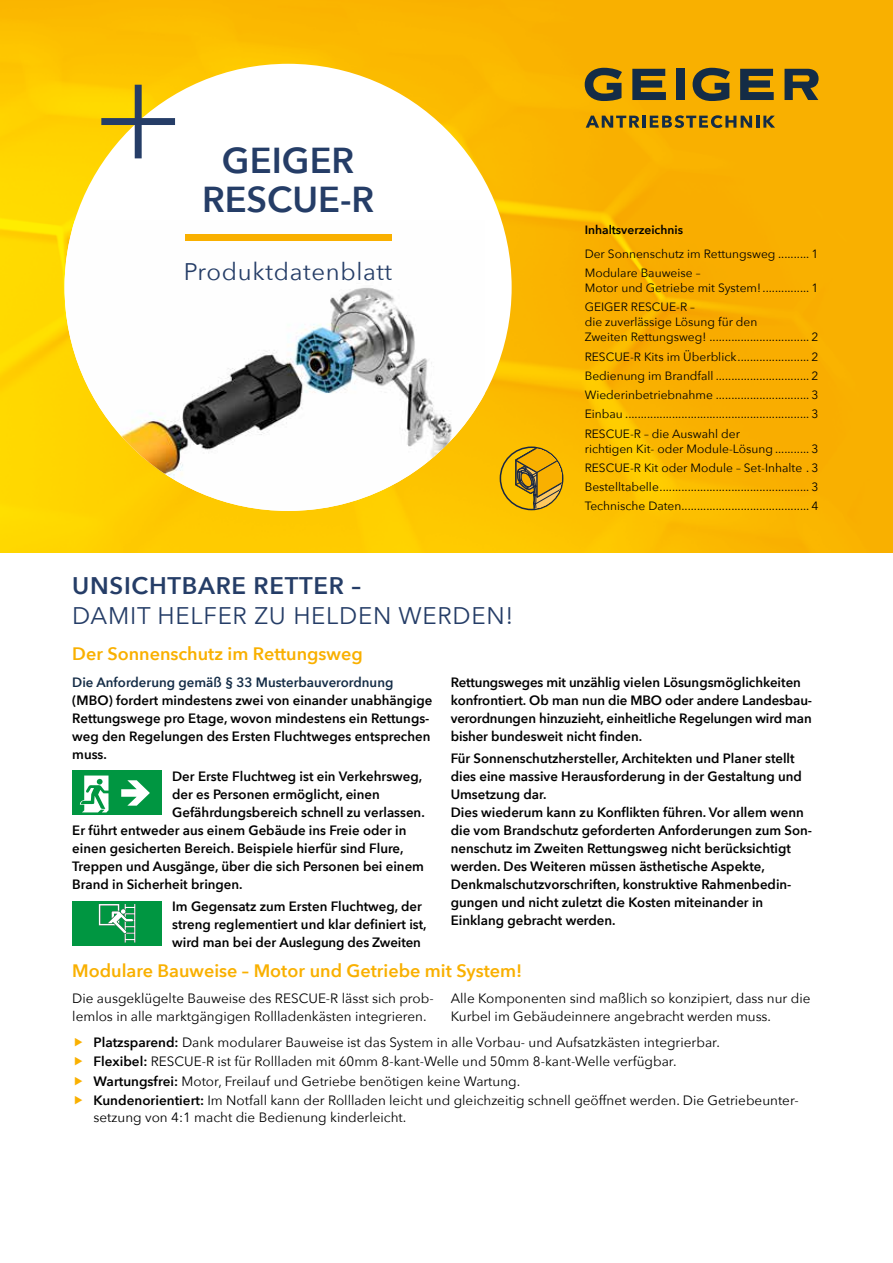
<style>
.page{position:relative;width:893px;height:1263px;background:#fff}
.page>*{position:absolute;margin:0;border:0;box-sizing:border-box;transform-origin:0 0}
.t1{font:600 36px/39px "Avenir Next";color:#253d67;text-align:center}
.t2{font:24px "Avenir Next";letter-spacing:.03em;color:#253d67}
.t3{font:600 24px "Avenir Next";letter-spacing:.03em;color:#253d67}
.t4{font:600 18px "Avenir Next";color:#f9b000}
.t5{font:600 13.5px/18px "Avenir Next";color:#000}
.t6{font:13.5px/19.4px "Avenir Next";color:#000}
.t7{font:600 13.5px "Avenir Next";color:#142c46}
.t8{font:12px/19.2px "Avenir Next";color:#000}
.t9{font:600 12px "Avenir Next";color:#000}
.s1{font-weight:600}
</style>
<div class="page">
<img style="left:0;top:0;width:893px;height:553px">
<svg style="left:632px;top:69px;width:34px;height:31px"></svg>
<div style="left:676px;top:69px;width:8px;height:31px;background:#142c46"></div>
<svg style="left:740px;top:69px;width:34px;height:31px"></svg>
<svg style="left:784px;top:69px;width:35px;height:31px"></svg>
<svg style="left:585px;top:68px;width:37px;height:33px"></svg>
<svg style="left:693px;top:68px;width:37px;height:33px"></svg>
<svg style="left:586px;top:115px;width:189px;height:13px;background:#90741f"></svg>
<div style="left:72px;top:771px;width:90px;height:44px;background:#009641"></div>
<svg style="left:80px;top:775px;width:29px;height:37px"></svg>
<svg style="left:121px;top:780px;width:29px;height:26px"></svg>
<div style="left:72px;top:901px;width:90px;height:45px;background:#009641"></div>
<svg style="left:99px;top:904px;width:36px;height:38px"></svg>
<div style="left:65px;top:64px;width:447px;height:447px;background:#fff;border-radius:50%"></div>
<img style="left:65px;top:221px;width:420px;height:290px">
<svg style="left:101px;top:85px;width:74px;height:73px"></svg>
<div style="left:185px;top:234px;width:206px;height:7px;background:#f9b000"></div>
<svg style="left:500px;top:446px;width:63px;height:64px"></svg>
<div style="left:501px;top:448px;width:61px;height:61px;background:#fdc400;border-radius:50%"></div>
<svg style="left:513px;top:448px;width:49px;height:61px"></svg>
<h1 class="t1" style="left:202px;top:140px;width:174px">GEIGER<br>RESCUE-R</h1>
<h2 class="t2" style="left:184px;top:252px;width:210px">Produktdatenblatt</h2>
<h2 class="t3" style="left:72px;top:565px;width:290px">UNSICHTBARE RETTER –</h2>
<h2 class="t2" style="left:72px;top:595px;width:442px">DAMIT HELFER ZU HELDEN WERDEN!</h2>
<p class="t9" style="left:585px;top:220px;width:100px">Inhaltsverzeichnis</p>
<p class="t8" style="left:585px;top:243px;width:235px">Der Sonnenschutz im Rettungsweg .......... 1<br>Modulare Bauweise –</p>
<p class="t8" style="left:585px;top:278px;width:235px">Motor und Getriebe mit System!............... 1<br>GEIGER RESCUE-R –</p>
<p class="t8" style="left:585px;top:314px;width:235px;line-height:15px">die zuverlässige Lösung für den<br>Zweiten Rettungsweg! ................................ 2</p>
<p class="t8" style="left:585px;top:346px;width:235px;text-align:justify">RESCUE-R Kits im Überblick....................... 2<br>Bedienung im Brandfall .............................. 2<br>Wiederinbetriebnahme .............................. 3<br>Einbau ........................................................... 3<br>RESCUE-R – die Auswahl der</p>
<p class="t8" style="left:585px;top:438px;width:235px;text-align:justify">richtigen Kit- oder Module-Lösung ........... 3<br>RESCUE-R Kit oder Module – Set-Inhalte . 3<br>Bestelltabelle................................................ 3<br>Technische Daten......................................... 4</p>
<h3 class="t4" style="left:72px;top:638px;width:292px">Der Sonnenschutz im Rettungsweg</h3>
<p class="t7" style="left:72px;top:670px;width:323px">Die Anforderung gemäß § 33 Musterbauverordnung</p>
<p class="t5" style="left:72px;top:691px;width:362px">(MBO) fordert mindestens zwei von einander unabhängige Rettungswege pro Etage, wovon mindestens ein Rettungs&shy;weg den Regelungen des Ersten Fluchtweges entsprechen muss.</p>
<p class="t5" style="left:172px;top:767px;width:252px">Der Erste Fluchtweg ist ein Verkehrsweg,</p>
<p class="t5" style="left:172px;top:785px;width:209px">der es Personen ermöglicht, einen</p>
<p class="t5" style="left:172px;top:803px;width:254px">Gefährdungsbereich schnell zu verlassen.</p>
<p class="t5" style="left:72px;top:821px;width:336px">Er führt entweder aus einem Gebäude ins Freie oder in</p>
<p class="t5" style="left:72px;top:839px;width:333px">einen gesicherten Bereich. Beispiele hierfür sind Flure,</p>
<p class="t5" style="left:72px;top:857px;width:353px">Treppen und Ausgänge, über die sich Personen bei einem</p>
<p class="t5" style="left:72px;top:875px;width:172px">Brand in Sicherheit bringen.</p>
<p class="t5" style="left:172px;top:897px;width:256px">Im Gegensatz zum Ersten Fluchtweg, der streng reglementiert und klar definiert ist, wird man bei der Auslegung des Zweiten</p>
<p class="t5" style="left:451px;top:672px;width:363px">Rettungsweges mit unzählig vielen Lösungsmöglichkeiten konfrontiert. Ob man nun die MBO oder andere Landesbau&shy;verordnungen hinzuzieht, einheitliche Regelungen wird man bisher bundesweit nicht finden.</p>
<p class="t5" style="left:451px;top:749px;width:363px">Für Sonnenschutzhersteller, Architekten und Planer stellt dies eine massive Herausforderung in der Gestaltung und Umsetzung dar.<br>Dies wiederum kann zu Konflikten führen. Vor allem wenn die vom Brandschutz geforderten Anforderungen zum Son&shy;nenschutz im Zweiten Rettungsweg nicht berücksichtigt werden. Des Weiteren müssen ästhetische Aspekte, Denkmalschutzvorschriften, konstruktive Rahmenbedin&shy;gungen und nicht zuletzt die Kosten miteinander in Einklang gebracht werden.</p>
<h3 class="t4" style="left:72px;top:955px;width:452px">Modulare Bauweise – Motor und Getriebe mit System!</h3>
<p class="t6" style="left:72px;top:989px;width:363px;line-height:18px">Die ausgeklügelte Bauweise des RESCUE-R lässt sich prob&shy;lemlos in alle marktgängigen Rollladenkästen integrieren.</p>
<p class="t6" style="left:451px;top:989px;width:361px;line-height:18px">Alle Komponenten sind maßlich so konzipiert, dass nur die<br>Kurbel im Gebäudeinnere angebracht werden muss.</p>
<p class="t6" style="left:94px;top:1032px;width:707px"><span class="s1">Platzsparend:</span> Dank modularer Bauweise ist das System in alle Vorbau- und Aufsatzkästen integrierbar.<br><span class="s1">Flexibel:</span> RESCUE-R ist für Rollladen mit 60mm 8-kant-Welle und 50mm 8-kant-Welle verfügbar.<br><span class="s1">Wartungsfrei:</span> Motor, Freilauf und Getriebe benötigen keine Wartung.<br><span class="s1">Kundenorientiert:</span> Im Notfall kann der Rollladen leicht und gleichzeitig schnell geöffnet werden. Die Getriebeunter-</p>
<p class="t6" style="left:94px;top:1107px;width:314px">setzung von 4:1 macht die Bedienung kinderleicht.</p>
</div>
